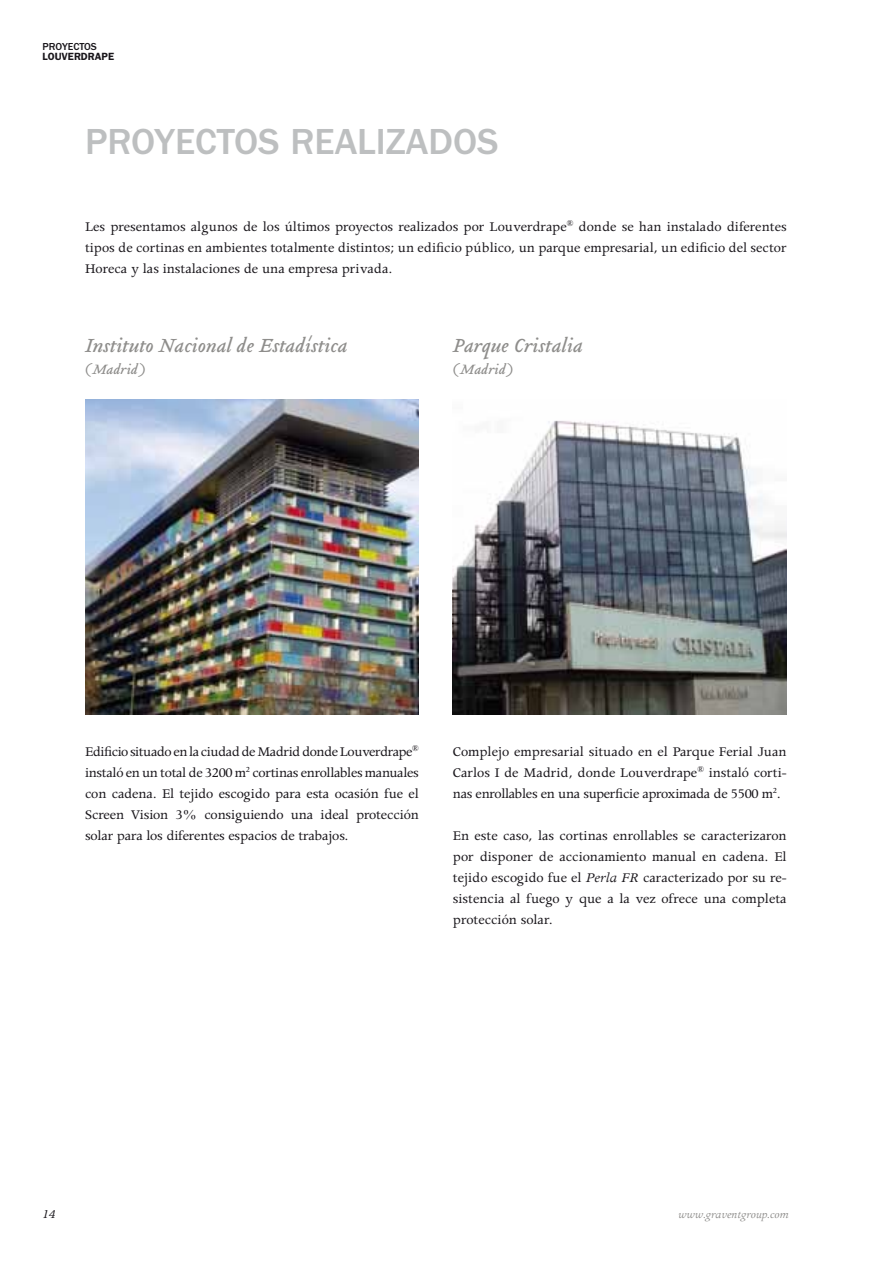
<style>
.page{position:relative;width:893px;height:1263px;background:#fff}
.page>*{position:absolute;margin:0;border:0;box-sizing:border-box;transform-origin:0 0}
.t1{font:500 37.5px "Franklin Gothic";color:#bdbfc0}
.t2{font:italic 21px "Tribute";color:#8e8d8b}
.t3{font:15px/21px "Apollo";letter-spacing:-.01em;color:#1a171c;text-align:justify}
.t4{font:italic 15px "Tribute";color:#8e8d8b}
.t5{font:italic 13.5px "Apollo";color:#1a171c}
.t6{font:italic 12px "Apollo";color:#8e8d8b}
.t7{font:600 10.5px "Franklin Gothic";color:#1a171c}
.t8{font:500 10.5px "Franklin Gothic";color:#1a171c}
.s1{font-style:italic}
</style>
<div class="page">
<img style="left:85px;top:399px;width:334px;height:315px">
<img style="left:453px;top:420px;width:334px;height:294px">
<p class="t8" style="left:43px;top:41px;width:56px">PROYECTOS</p>
<p class="t7" style="left:43px;top:51px;width:73px">LOUVERDRAPE</p>
<h1 class="t1" style="left:85px;top:121px;width:415px">PROYECTOS REALIZADOS</h1>
<p class="t3" style="left:85px;top:216px;width:703px">Les presentamos algunos de los últimos proyectos realizados por Louverdrape<sup>®</sup> donde se han instalado diferentes tipos de cortinas en ambientes totalmente distintos; un edificio público, un parque empresarial, un edificio del sector Horeca y las instalaciones de una empresa privada.</p>
<h2 class="t2" style="left:85px;top:331px;width:264px">Instituto Nacional de Estadística</h2>
<p class="t4" style="left:85px;top:359px;width:62px">(Madrid)</p>
<h2 class="t2" style="left:453px;top:331px;width:131px">Parque Cristalia</h2>
<p class="t4" style="left:453px;top:359px;width:62px">(Madrid)</p>
<p class="t3" style="left:85px;top:741px;width:335px">Edificio situado en la ciudad de Madrid donde Louverdrape<sup>® </sup>instaló en un total de 3200 m<sup>2</sup> cortinas enrollables manuales con cadena. El tejido escogido para esta ocasión fue el Screen Vision 3% consiguiendo una ideal protección solar para los diferentes espacios de trabajos.</p>
<p class="t3" style="left:453px;top:741px;width:335px">Complejo empresarial situado en el Parque Ferial Juan Carlos I de Madrid, donde Louverdrape<sup>®</sup> instaló corti&shy;nas enrollables en una superficie aproximada de 5500 m<sup>2</sup>.</p>
<p class="t3" style="left:453px;top:825px;width:335px">En este caso, las cortinas enrollables se caracterizaron por disponer de accionamiento manual en cadena. El tejido escogido fue el <span class="s1">Perla FR</span> caracterizado por su re&shy;sistencia al fuego y que a la vez ofrece una completa protección solar.</p>
<p class="t5" style="left:43px;top:1207px;width:14px">14</p>
<p class="t6" style="left:678px;top:1208px;width:112px">www.graventgroup.com</p>
</div>
